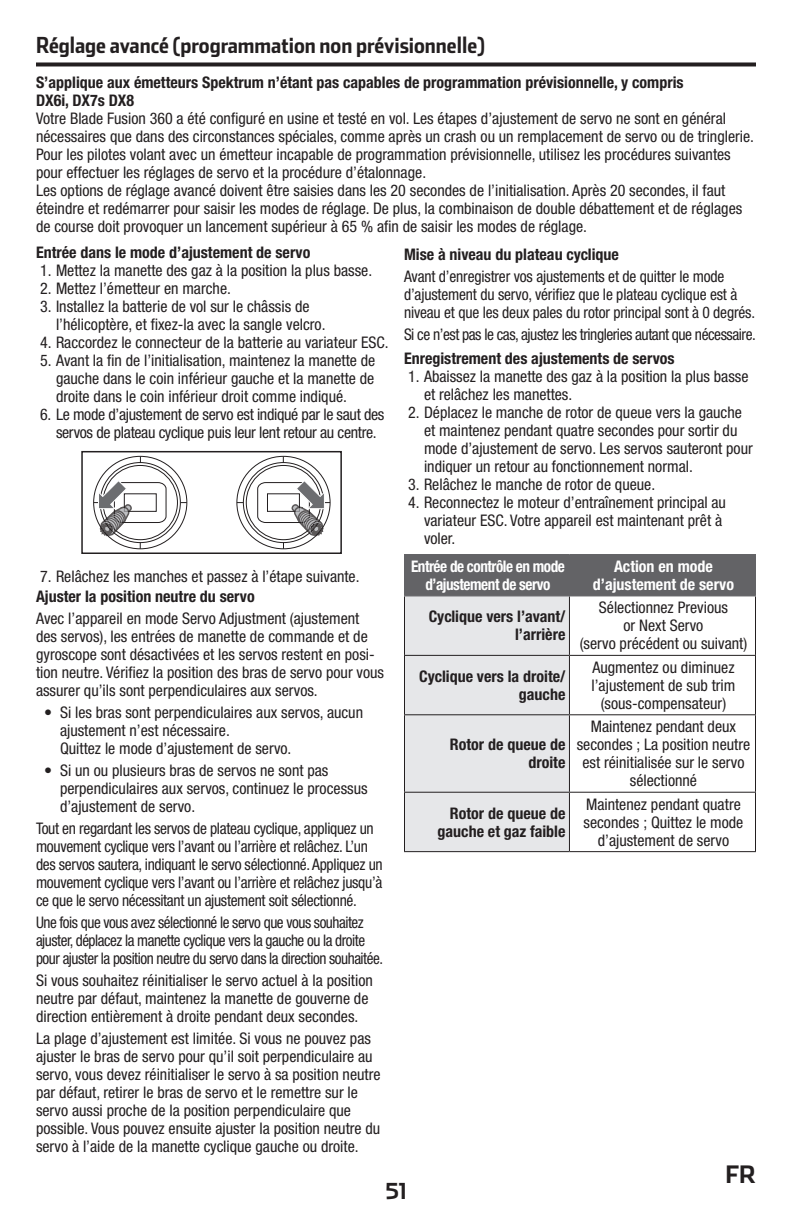
<style>
.page{position:relative;width:792px;height:1224px;background:#fff}
.page>*{position:absolute;margin:0;border:0;box-sizing:border-box;transform-origin:0 0}
.t1{font:700 24px "Stainless";color:#231f20}
.BLH_SM_Header{font:700 22px "Stainless Cond";color:#231f20}
.t2{font:700 22px "Stainless";color:#231f20}
.Body_Text{font:condensed 16px/18px "Helvetica Neue LT Std";color:#231f20}
.BLH_SM_Body{font:condensed 16px/18px "Helvetica Neue LT Std";color:#231f20}
.Body_Text-2{font:condensed 16px/18px "Helvetica Neue LT Std";letter-spacing:-.02em;color:#231f20;text-align:center}
.Body_Text-3{font:700 condensed 16px/18px "Helvetica Neue LT Std";color:#231f20;text-align:right}
.Body_Text-4{font:condensed 16px/18px "Helvetica Neue LT Std";letter-spacing:-.03em;color:#231f20;scale:.95 1}
.BLH_SM_Subhead{font:700 condensed 16px/18px "Helvetica Neue LT Std";color:#231f20}
.Body_Text-5{font:condensed 16px "Helvetica Neue LT Std";letter-spacing:-.03em;color:#231f20}
.Body_Text-6{font:700 condensed 16px/18px "Helvetica Neue LT Std";letter-spacing:-.03em;color:#fff;text-align:center;scale:.95 1}
.Body_Text-7{font:700 condensed 16px/18px "Helvetica Neue LT Std";color:#fff;text-align:center}
</style>
<div class="page">
<svg style="left:257px;top:480px;width:73px;height:56px"></svg>
<svg style="left:94px;top:480px;width:73px;height:56px"></svg>
<div style="left:81px;top:451px;width:261px;height:103px;border:2px solid #231f20"></div>
<svg style="left:36px;top:62px;width:720px;height:4px;background:#3d3a3b"></svg>
<div style="left:405px;top:555px;width:350px;height:40px;background:#636366"></div>
<div style="left:405px;top:596px;width:164px;height:255px;background:#e6e7e9"></div>
<hr style="left:404px;top:596px;width:1px;height:59px;background:#231f20">
<hr style="left:569px;top:596px;width:1px;height:59px;background:#231f20">
<hr style="left:755px;top:596px;width:1px;height:59px;background:#231f20">
<hr style="left:404px;top:655px;width:165px;height:1px;background:#231f20">
<hr style="left:404px;top:656px;width:1px;height:58px;background:#231f20">
<hr style="left:569px;top:655px;width:187px;height:1px;background:#231f20">
<hr style="left:569px;top:656px;width:1px;height:58px;background:#231f20">
<hr style="left:755px;top:656px;width:1px;height:58px;background:#231f20">
<hr style="left:404px;top:714px;width:165px;height:1px;background:#231f20">
<hr style="left:404px;top:715px;width:1px;height:77px;background:#231f20">
<hr style="left:569px;top:714px;width:187px;height:1px;background:#231f20">
<hr style="left:569px;top:715px;width:1px;height:77px;background:#231f20">
<hr style="left:755px;top:715px;width:1px;height:77px;background:#231f20">
<hr style="left:404px;top:792px;width:165px;height:1px;background:#231f20">
<hr style="left:404px;top:793px;width:1px;height:58px;background:#231f20">
<hr style="left:569px;top:792px;width:187px;height:1px;background:#231f20">
<hr style="left:569px;top:793px;width:1px;height:58px;background:#231f20">
<hr style="left:755px;top:793px;width:1px;height:58px;background:#231f20">
<hr style="left:404px;top:851px;width:165px;height:1px;background:#231f20">
<hr style="left:569px;top:851px;width:187px;height:1px;background:#231f20">
<hr style="left:404px;top:554px;width:165px;height:1px;background:#636366">
<hr style="left:404px;top:555px;width:1px;height:40px;background:#636366">
<hr style="left:569px;top:554px;width:187px;height:1px;background:#636366">
<hr style="left:569px;top:555px;width:1px;height:40px;background:#636366">
<hr style="left:755px;top:555px;width:1px;height:40px;background:#636366">
<hr style="left:404px;top:595px;width:165px;height:1px;background:#636366">
<hr style="left:569px;top:595px;width:187px;height:1px;background:#636366">
<p class="BLH_SM_Header" style="left:36px;top:32px;width:450px">Réglage avancé (programmation non prévisionnelle)</p>
<p class="BLH_SM_Subhead" style="left:36px;top:73px;width:649px">S’applique aux émetteurs Spektrum n’étant pas capables de programmation prévisionnelle, y compris<br>DX6i, DX7s DX8</p>
<p class="BLH_SM_Body" style="left:36px;top:109px;width:720px">Votre Blade Fusion 360 a été configuré en usine et testé en vol. Les étapes d’ajustement de servo ne sont en général nécessaires que dans des circonstances spéciales, comme après un crash ou un remplacement de servo ou de tringlerie.</p>
<p class="BLH_SM_Body" style="left:36px;top:145px;width:696px">Pour les pilotes volant avec un émetteur incapable de programmation prévisionnelle, utilisez les procédures suivantes pour effectuer les réglages de servo et la procédure d’étalonnage.</p>
<p class="BLH_SM_Body" style="left:36px;top:181px;width:708px">Les options de réglage avancé doivent être saisies dans les 20 secondes de l’initialisation. Après 20 secondes, il faut éteindre et redémarrer pour saisir les modes de réglage. De plus, la combinaison de double débattement et de réglages de course doit provoquer un lancement supérieur à 65 % afin de saisir les modes de réglage.</p>
<p class="BLH_SM_Subhead" style="left:36px;top:243px;width:276px">Entrée dans le mode d’ajustement de servo</p>
<p class="Body_Text" style="left:40px;top:261px;width:334px">1. Mettez la manette des gaz à la position la plus basse.</p>
<p class="Body_Text" style="left:40px;top:279px;width:192px">2. Mettez l’émetteur en marche.</p>
<p class="Body_Text" style="left:56px;top:297px;width:271px;text-indent:-16px">3. Installez la batterie de vol sur le châssis de l’hélicoptère, et fixez-la avec la sangle velcro.</p>
<p class="Body_Text" style="left:40px;top:333px;width:350px">4. Raccordez le connecteur de la batterie au variateur ESC.</p>
<p class="Body_Text" style="left:56px;top:351px;width:321px;text-align:justify;text-indent:-16px">5. Avant la fin de l’initialisation, maintenez la manette de gauche dans le coin inférieur gauche et la manette de droite dans le coin inférieur droit comme indiqué.</p>
<p class="Body_Text-2" style="left:40px;top:405px;width:346px">6. Le mode d’ajustement de servo est indiqué par le saut des servos de plateau cyclique puis leur lent retour au centre.</p>
<p class="Body_Text-3" style="left:404px;top:245px;width:217px">Mise à niveau du plateau cyclique</p>
<p class="Body_Text" style="left:404px;top:267px;width:353px">Avant d’enregistrer vos ajustements et de quitter le mode d’ajustement du servo, vérifiez que le plateau cyclique est à niveau et que les deux pales du rotor principal sont à 0 degrés.</p>
<p class="Body_Text-5" style="left:404px;top:325px;width:353px">Si ce n’est pas le cas, ajustez les tringleries autant que nécessaire.</p>
<p class="Body_Text-3" style="left:404px;top:349px;width:272px">Enregistrement des ajustements de servos</p>
<p class="Body_Text" style="left:424px;top:367px;width:326px;text-indent:-16px">1. Abaissez la manette des gaz à la position la plus basse et relâchez les manettes.</p>
<p class="Body_Text" style="left:424px;top:403px;width:330px;text-indent:-16px">2. Déplacez le manche de rotor de queue vers la gauche et maintenez pendant quatre secondes pour sortir du mode d’ajustement de servo. Les servos sauteront pour indiquer un retour au fonctionnement normal.</p>
<p class="Body_Text" style="left:408px;top:475px;width:249px">3. Relâchez le manche de rotor de queue.</p>
<p class="Body_Text" style="left:424px;top:493px;width:304px;text-indent:-16px">4. Reconnectez le moteur d’entraînement principal au variateur ESC. Votre appareil est maintenant prêt à voler.</p>
<p class="Body_Text" style="left:40px;top:567px;width:321px">7. Relâchez les manches et passez à l’étape suivante.</p>
<p class="Body_Text-3" style="left:36px;top:587px;width:220px">Ajuster la position neutre du servo</p>
<p class="Body_Text" style="left:36px;top:609px;width:350px">Avec l’appareil en mode Servo Adjustment (ajustement des servos), les entrées de manette de commande et de gyroscope sont désactivées et les servos restent en posi&shy;tion neutre. Vérifiez la position des bras de servo pour vous assurer qu’ils sont perpendiculaires aux servos.</p>
<p class="Body_Text" style="left:60px;top:703px;width:305px;text-indent:-16px">• Si les bras sont perpendiculaires aux servos, aucun ajustement n’est nécessaire.<br>Quittez le mode d’ajustement de servo.</p>
<p class="Body_Text" style="left:60px;top:761px;width:309px;text-indent:-16px">• Si un ou plusieurs bras de servos ne sont pas perpendiculaires aux servos, continuez le processus d’ajustement de servo.</p>
<p class="Body_Text-2" style="left:36px;top:819px;width:348px;text-align:left">Tout en regardant les servos de plateau cyclique, appliquez un mouvement cyclique vers l’avant ou l’arrière et relâchez. L’un des servos sautera, indiquant le servo sélectionné. Appliquez un mouvement cyclique vers l’avant ou l’arrière et relâchez jusqu’à ce que le servo nécessitant un ajustement soit sélectionné.</p>
<p class="Body_Text-4" style="left:36px;top:913px;width:367px">Une fois que vous avez sélectionné le servo que vous souhaitez ajuster, déplacez la manette cyclique vers la gauche ou la droite pour ajuster la position neutre du servo dans la direction souhaitée.</p>
<p class="Body_Text" style="left:36px;top:971px;width:338px">Si vous souhaitez réinitialiser le servo actuel à la position neutre par défaut, maintenez la manette de gouverne de direction entièrement à droite pendant deux secondes.</p>
<p class="Body_Text" style="left:36px;top:1029px;width:346px">La plage d’ajustement est limitée. Si vous ne pouvez pas ajuster le bras de servo pour qu’il soit perpendiculaire au servo, vous devez réinitialiser le servo à sa position neutre par défaut, retirer le bras de servo et le remettre sur le servo aussi proche de la position perpendiculaire que possible. Vous pouvez ensuite ajuster la position neutre du servo à l’aide de la manette cyclique gauche ou droite.</p>
<p class="Body_Text-6" style="left:411px;top:557px;width:164px">Entrée de contrôle en mode d’ajustement de servo</p>
<p class="Body_Text-7" style="left:593px;top:557px;width:143px">Action en mode d’ajustement de servo</p>
<p class="Body_Text-3" style="left:429px;top:607px;width:138px">Cyclique vers l’avant/ l’arrière</p>
<p class="Body_Text" style="left:580px;top:599px;width:169px;text-align:center">Sélectionnez Previous<br>or Next Servo<br>(servo précédent ou suivant)</p>
<p class="Body_Text-3" style="left:419px;top:667px;width:148px">Cyclique vers la droite/ gauche</p>
<p class="Body_Text" style="left:592px;top:658px;width:145px;text-align:center">Augmentez ou diminuez l’ajustement de sub trim (sous-compensateur)</p>
<p class="Body_Text-3" style="left:450px;top:735px;width:117px">Rotor de queue de droite</p>
<p class="Body_Text" style="left:577px;top:717px;width:175px;text-align:center">Maintenez pendant deux secondes ; La position neutre est réinitialisée sur le servo sélectionné</p>
<p class="Body_Text-3" style="left:438px;top:804px;width:129px">Rotor de queue de gauche et gaz faible</p>
<p class="Body_Text" style="left:584px;top:795px;width:161px;text-align:center">Maintenez pendant quatre secondes ; Quittez le mode d’ajustement de servo</p>
<h2 class="t2" style="left:385px;top:1177px;width:23px">51</h2>
<h1 class="t1" style="left:726px;top:1160px;width:32px">FR</h1>
</div>
